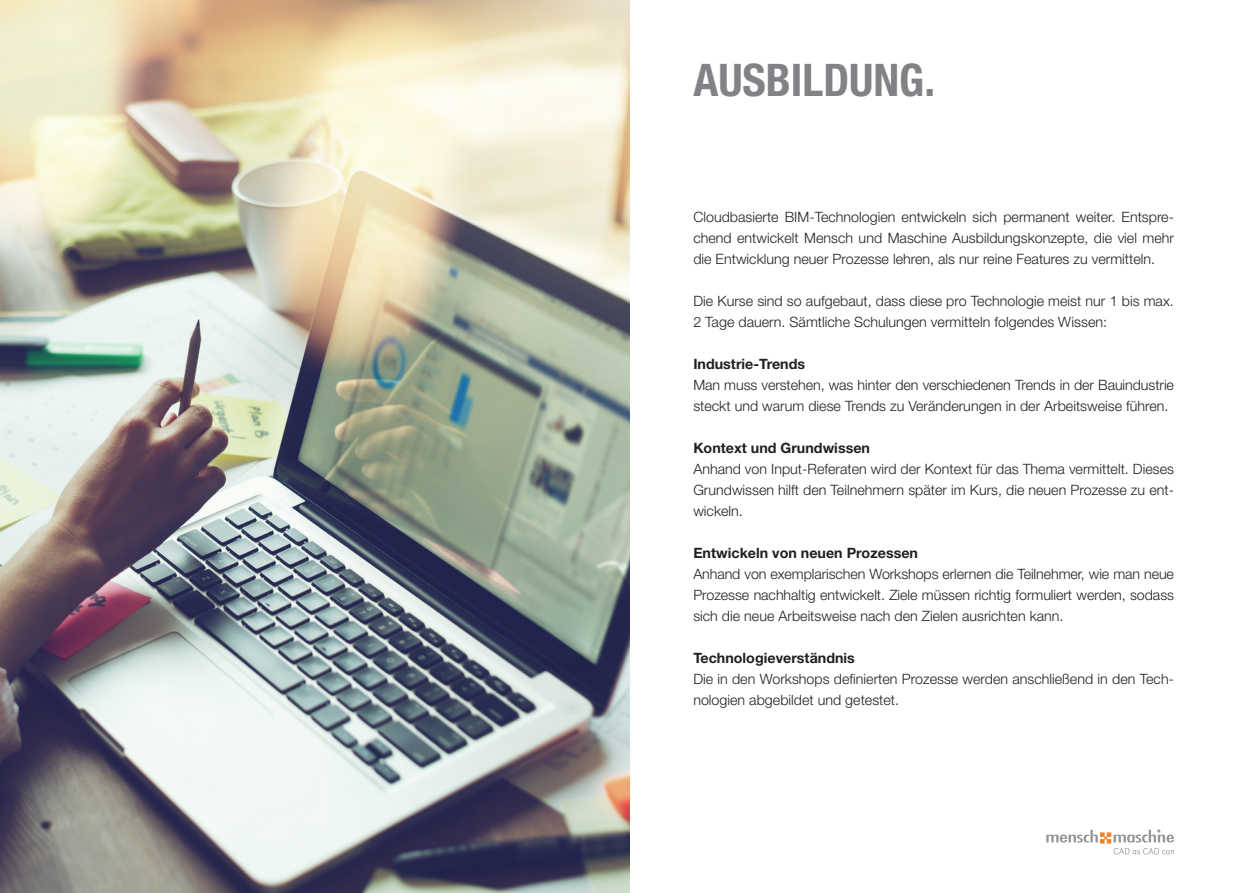
<style>
.page{position:relative;width:1259px;height:893px;background:#fff}
.page>*{position:absolute;margin:0;border:0;box-sizing:border-box;transform-origin:0 0}
.t1{font:700 condensed 45px "Helvetica Neue LT";color:#808285}
.t2{font:300 14.25px/21px "Helvetica Neue LT";color:#231f20;text-align:justify}
.t3{font:700 14.25px "Helvetica Neue LT";color:#231f20}
</style>
<div class="page">
<svg style="left:1046px;top:829px;width:128px;height:25px"></svg>
<img style="left:0;top:0;width:629px;height:893px">
<h1 class="t1" style="left:693px;top:53px;width:243px">AUSBILDUNG.</h1>
<p class="t2" style="left:693px;top:206px;width:482px">Cloudbasierte BIM-Technologien entwickeln sich permanent weiter. Entspre&shy;chend entwickelt Mensch und Maschine Ausbildungskonzepte, die viel mehr die Entwicklung neuer Prozesse lehren, als nur reine Features zu vermitteln.</p>
<p class="t2" style="left:693px;top:290px;width:482px">Die Kurse sind so aufgebaut, dass diese pro Technologie meist nur 1 bis max.<br>2 Tage dauern. Sämtliche Schulungen vermitteln folgendes Wissen:</p>
<p class="t3" style="left:693px;top:355px;width:113px">Industrie-Trends</p>
<p class="t2" style="left:693px;top:374px;width:482px">Man muss verstehen, was hinter den verschiedenen Trends in der Bauindustrie steckt und warum diese Trends zu Veränderungen in der Arbeitsweise führen.</p>
<p class="t3" style="left:693px;top:439px;width:178px">Kontext und Grundwissen</p>
<p class="t2" style="left:693px;top:458px;width:482px">Anhand von Input-Referaten wird der Kontext für das Thema vermittelt. Dieses Grundwissen hilft den Teilnehmern später im Kurs, die neuen Prozesse zu ent&shy;wickeln.</p>
<p class="t3" style="left:693px;top:544px;width:226px">Entwickeln von neuen Prozessen</p>
<p class="t2" style="left:693px;top:563px;width:482px">Anhand von exemplarischen Workshops erlernen die Teilnehmer, wie man neue Prozesse nachhaltig entwickelt. Ziele müssen richtig formuliert werden, sodass sich die neue Arbeitsweise nach den Zielen ausrichten kann.</p>
<p class="t3" style="left:693px;top:649px;width:163px">Technologieverständnis</p>
<p class="t2" style="left:693px;top:668px;width:482px">Die in den Workshops definierten Prozesse werden anschließend in den Tech&shy;nologien abgebildet und getestet.</p>
</div>
